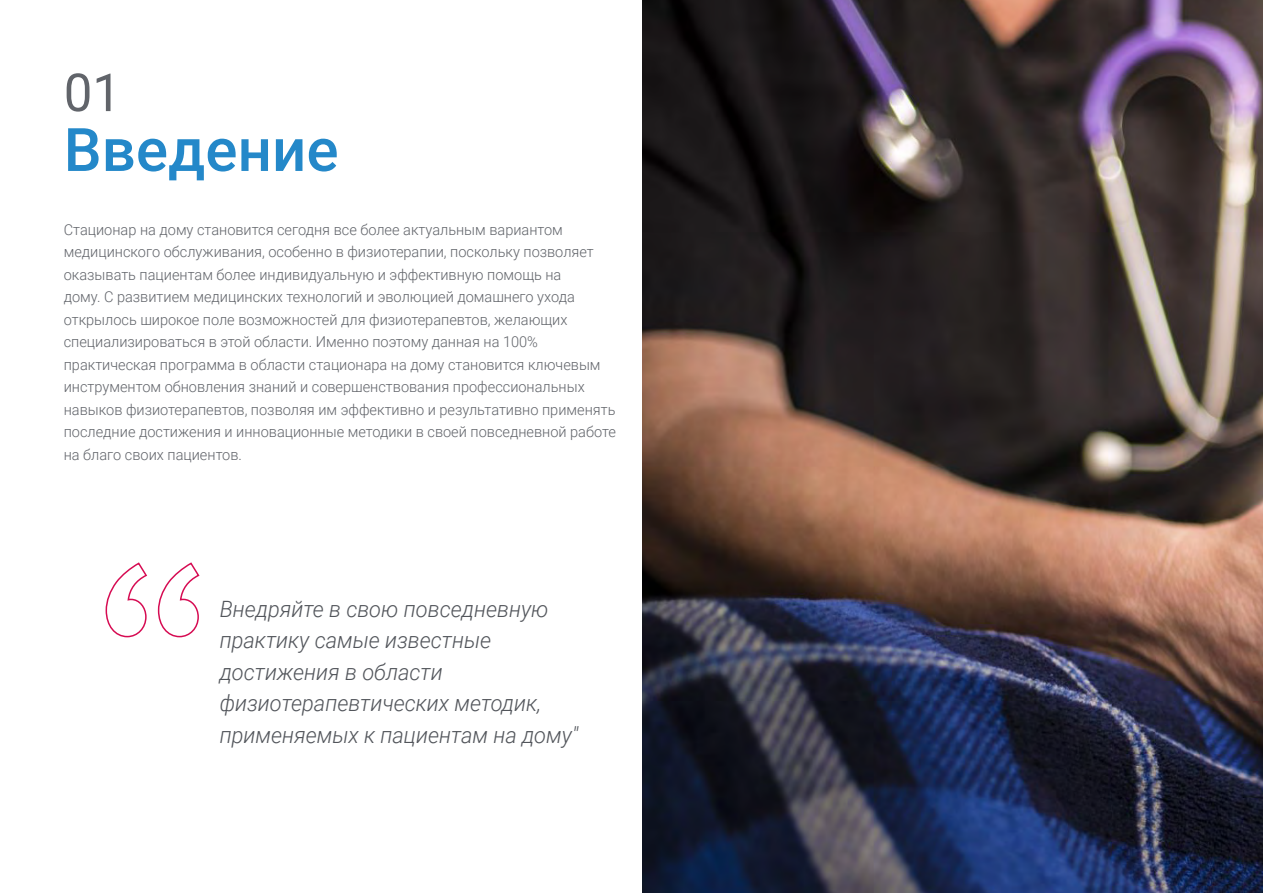
<style>
.page{position:relative;width:1263px;height:893px;background:#fff}
.page>*{position:absolute;margin:0;border:0;box-sizing:border-box;transform-origin:0 0}
.t1{font:500 60px "Roboto";color:#2488c9}
.t2{font:52.5px "Roboto";color:#61646a}
.t3{font:italic 300 22.5px/31.5px "Roboto";color:#52555b}
.t4{font:300 15px/22.5px "Roboto";color:#61646a}
</style>
<div class="page">
<svg style="left:105px;top:562px;width:95px;height:76px"></svg>
<img style="left:642px;top:0;width:621px;height:893px">
<h2 class="t2" style="left:64px;top:56px;width:59px">01</h2>
<h1 class="t1" style="left:64px;top:108px;width:276px">Введение</h1>
<p class="t4" style="left:64px;top:217px;width:554px">Стационар на дому становится сегодня все более актуальным вариантом медицинского обслуживания, особенно в физиотерапии, поскольку позволяет оказывать пациентам более индивидуальную и эффективную помощь на<br>дому. С развитием медицинских технологий и эволюцией домашнего ухода открылось широкое поле возможностей для физиотерапевтов, желающих специализироваться в этой области. Именно поэтому данная на 100% практическая программа в области стационара на дому становится ключевым инструментом обновления знаний и совершенствования профессиональных навыков физиотерапевтов, позволяя им эффективно и результативно применять последние достижения и инновационные методики в своей повседневной работе на благо своих пациентов.</p>
<h3 class="t3" style="left:220px;top:592px;width:360px">Внедряйте в свою повседневную практику самые известные достижения в области физиотерапевтических методик, применяемых к пациентам на дому"</h3>
</div>
